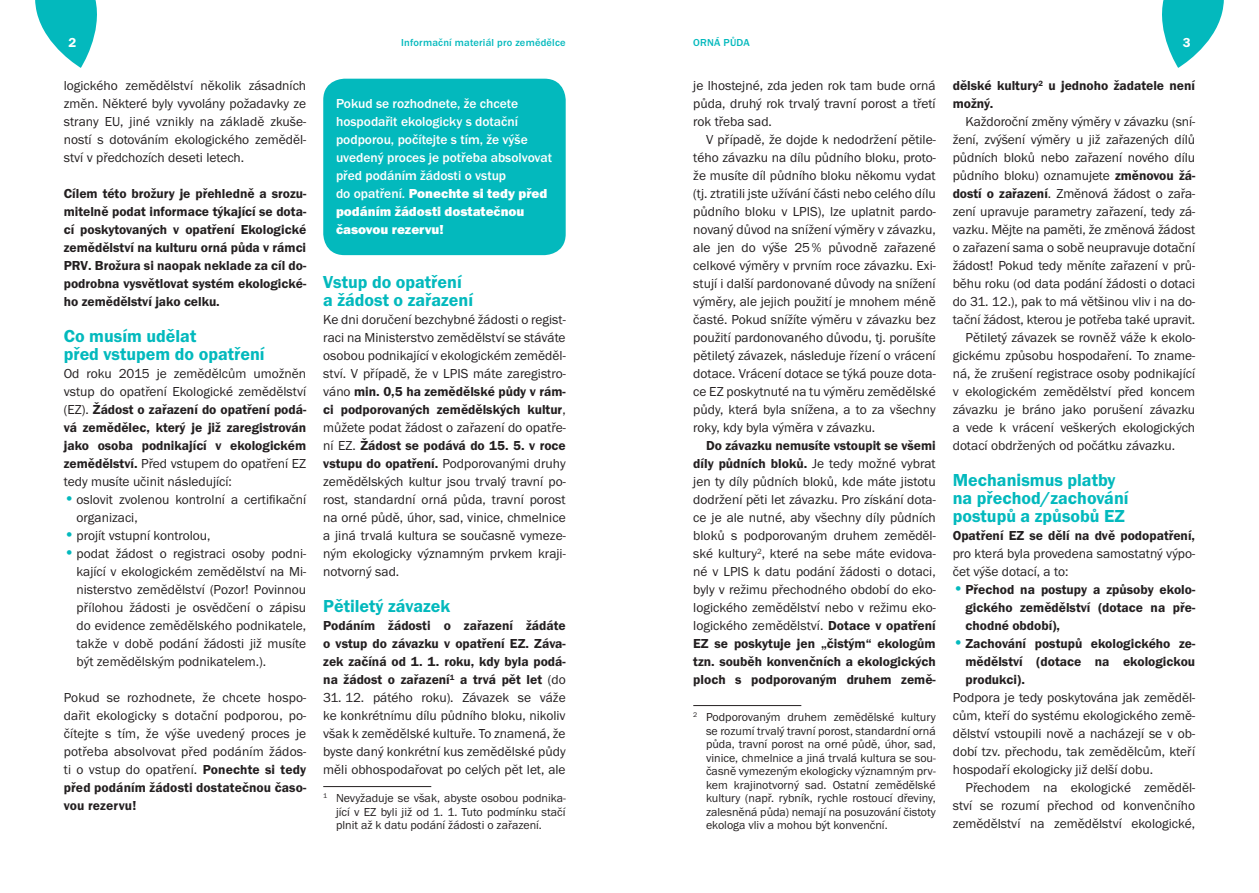
<style>
.page{position:relative;width:1259px;height:893px;background:#fff}
.page>*{position:absolute;margin:0;border:0;box-sizing:border-box;transform-origin:0 0}
.t1{font:600 18px/18px "Franklin Gothic ITCTOT";color:#03b9bd}
.t2{font:13.5px/18px "Franklin Gothic ITCTOT";color:#231f20;text-align:justify}
.t3{font:600 13.5px/18px "Franklin Gothic ITCTOT";color:#231f20;text-align:justify}
.t4{font:500 13.5px/18px "Franklin Gothic ITCTOT";color:#fff}
.t5{font:600 13.5px "Franklin Gothic ITCTOT";color:#fff}
.t6{font:12px/13.5px "Franklin Gothic ITCTOT";color:#231f20;text-align:justify}
.t7{font:500 10.5px "Franklin Gothic ITCTOT";letter-spacing:.02em;color:#03b9bd}
.s1{font-weight:600}
.s2{font-size:16.5px;color:#03b9bd}
.s3{font-weight:800}
.s4{font-weight:400}
</style>
<div class="page">
<svg style="left:1162px;top:0;width:62px;height:68px"></svg>
<svg style="left:35px;top:0;width:62px;height:68px"></svg>
<hr style="left:323px;top:786px;width:108px;height:1px;background:#231f20">
<hr style="left:693px;top:705px;width:108px;height:1px;background:#231f20">
<div style="left:323px;top:79px;width:243px;height:176px;background:#03b9bd;border-radius:21px"></div>
<p class="t5" style="left:68px;top:35px;width:9px">2</p>
<p class="t7" style="left:401px;top:37px;width:166px">Informační materiál pro zemědělce</p>
<p class="t7" style="left:693px;top:37px;width:58px">ORNÁ PŮDA</p>
<p class="t5" style="left:1182px;top:35px;width:9px">3</p>
<p class="t2" style="left:64px;top:77px;width:244px">logického zemědělství několik zásadních změn. Některé byly vyvolány požadavky ze strany EU, jiné vznikly na základě zkuše&shy;ností s dotováním ekologického zeměděl&shy;ství v předchozích deseti letech.</p>
<p class="t3" style="left:64px;top:185px;width:244px">Cílem této brožury je přehledně a srozu&shy;mitelně podat informace týkající se dota&shy;cí poskytovaných v opatření Ekologické zemědělství na kulturu orná půda v rámci PRV. Brožura si naopak neklade za cíl do&shy;podrobna vysvětlovat systém ekologické&shy;ho zemědělství jako celku.</p>
<h1 class="t1" style="left:64px;top:327px;width:202px">Co musím udělat<br>před vstupem do opatření</h1>
<p class="t2" style="left:64px;top:365px;width:244px">Od roku 2015 je zemědělcům umožněn vstup do opatření Ekologické zemědělství (EZ). <span class="s1">Žádost o zařazení do opatření podá&shy;vá zemědělec, který je již zaregistrován jako osoba podnikající v ekologickém zemědělství.</span> Před vstupem do opatření EZ tedy musíte učinit následující:</p>
<p class="t2" style="left:77px;top:491px;width:231px;text-indent:-13px"><span class="s2">•</span>oslovit zvolenou kontrolní a certifikační organizaci,</p>
<p class="t2" style="left:64px;top:527px;width:148px"><span class="s2">•</span>projít vstupní kontrolou,</p>
<p class="t2" style="left:77px;top:545px;width:231px;text-indent:-13px"><span class="s2">•</span>podat žádost o registraci osoby podni&shy;kající v ekologickém zemědělství na Mi&shy;nisterstvo zemědělství (Pozor! Povinnou přílohou žádosti je osvědčení o zápisu do evidence zemědělského podnikatele, takže v době podání žádosti již musíte být zemědělským podnikatelem.).</p>
<p class="t2" style="left:64px;top:689px;width:244px">Pokud se rozhodnete, že chcete hospo&shy;dařit ekologicky s dotační podporou, po&shy;čítejte s tím, že výše uvedený proces je potřeba absolvovat před podáním žádos&shy;ti o vstup do opatření. <span class="s1">Ponechte si tedy před podáním žádosti dostatečnou časo&shy;vou rezervu!</span></p>
<p class="t3" style="left:952px;top:77px;width:244px">dělské kultury<sup>2</sup> u jednoho žadatele není možný.</p>
<p class="t2" style="left:965px;top:113px;width:231px">Každoroční změny výměry v závazku (sní-</p>
<p class="t2" style="left:952px;top:131px;width:244px">žení, zvýšení výměry u již zařazených dílů</p>
<p class="t2" style="left:952px;top:149px;width:244px">půdních bloků nebo zařazení nového dílu</p>
<p class="t2" style="left:952px;top:167px;width:244px">půdního bloku) oznamujete <span class="s1">změnovou žá-</span></p>
<p class="t2" style="left:952px;top:185px;width:244px"><span class="s1">dostí o zařazení</span>. Změnová žádost o zařa-</p>
<p class="t2" style="left:952px;top:203px;width:244px">zení upravuje parametry zařazení, tedy zá-</p>
<p class="t2" style="left:952px;top:221px;width:244px">vazku. Mějte na paměti, že změnová žádost</p>
<p class="t2" style="left:952px;top:239px;width:244px">o zařazení sama o sobě neupravuje dotační</p>
<p class="t2" style="left:952px;top:257px;width:244px">žádost! Pokud tedy měníte zařazení v prů-</p>
<p class="t2" style="left:952px;top:275px;width:244px">běhu roku (od data podání žádosti o dotaci</p>
<p class="t2" style="left:952px;top:293px;width:244px">do 31. 12.), pak to má většinou vliv i na do-</p>
<p class="t2" style="left:952px;top:311px;width:244px">tační žádost, kterou je potřeba také upravit.</p>
<p class="t2" style="left:965px;top:329px;width:231px">Pětiletý závazek se rovněž váže k ekolo-</p>
<p class="t2" style="left:952px;top:347px;width:244px">gickému způsobu hospodaření. To zname-</p>
<p class="t2" style="left:952px;top:365px;width:244px">ná, že zrušení registrace osoby podnikající</p>
<p class="t2" style="left:952px;top:383px;width:244px">v ekologickém zemědělství před koncem</p>
<p class="t2" style="left:952px;top:401px;width:244px">závazku je bráno jako porušení závazku</p>
<p class="t2" style="left:952px;top:419px;width:244px">a vede k vrácení veškerých ekologických</p>
<p class="t2" style="left:952px;top:437px;width:224px">dotací obdržených od počátku závazku.</p>
<h1 class="t1" style="left:952px;top:471px;width:177px">Mechanismus platby na přechod/zachování postupů a způsobů EZ</h1>
<p class="t3" style="left:952px;top:527px;width:244px">Opatření EZ se dělí na dvě podopatření,</p>
<p class="t2" style="left:952px;top:545px;width:244px">pro která byla provedena samostatný výpo&shy;čet výše dotací, a to:</p>
<p class="t3" style="left:965px;top:581px;width:231px;text-indent:-13px"><span class="s2">•</span>Přechod na postupy a způsoby ekolo&shy;gického zemědělství (dotace na pře&shy;chodné období),</p>
<p class="t3" style="left:965px;top:635px;width:231px;text-indent:-13px"><span class="s2">•</span>Zachování postupů ekologického ze&shy;mědělství (dotace na ekologickou produkci).</p>
<p class="t2" style="left:952px;top:689px;width:244px">Podpora je tedy poskytována jak zeměděl&shy;cům, kteří do systému ekologického země&shy;dělství vstoupili nově a nacházejí se v ob&shy;dobí tzv. přechodu, tak zemědělcům, kteří hospodaří ekologicky již delší dobu.</p>
<p class="t2" style="left:952px;top:779px;width:244px;text-indent:13px">Přechodem na ekologické zeměděl&shy;ství se rozumí přechod od konvenčního zemědělství na zemědělství ekologické,</p>
<p class="t2" style="left:693px;top:77px;width:244px">je lhostejné, zda jeden rok tam bude orná půda, druhý rok trvalý travní porost a třetí rok třeba sad.</p>
<p class="t2" style="left:693px;top:131px;width:244px;text-indent:13px">V případě, že dojde k nedodržení pětile&shy;tého závazku na dílu půdního bloku, proto&shy;že musíte díl půdního bloku někomu vydat (tj. ztratili jste užívání části nebo celého dílu půdního bloku v LPIS), lze uplatnit pardo&shy;novaný důvod na snížení výměry v závazku, ale jen do výše 25% původně zařazené celkové výměry v prvním roce závazku. Exi&shy;stují i další pardonované důvody na snížení výměry, ale jejich použití je mnohem méně časté. Pokud snížíte výměru v závazku bez použití pardonovaného důvodu, tj. porušíte pětiletý závazek, následuje řízení o vrácení dotace. Vrácení dotace se týká pouze dota&shy;ce EZ poskytnuté na tu výměru zemědělské půdy, která byla snížena, a to za všechny roky, kdy byla výměra v závazku.</p>
<p class="t2" style="left:693px;top:437px;width:244px;text-indent:13px"><span class="s1">Do závazku nemusíte vstoupit se všemi díly půdních bloků.</span> Je tedy možné vybrat jen ty díly půdních bloků, kde máte jistotu dodržení pěti let závazku. Pro získání dota&shy;ce je ale nutné, aby všechny díly půdních bloků s podporovaným druhem zeměděl&shy;ské kultury<sup>2</sup>, které na sebe máte evidova&shy;né v LPIS k datu podání žádosti o dotaci, byly v režimu přechodného období do eko&shy;logického zemědělství nebo v režimu eko&shy;logického zemědělství. <span class="s1">Dotace v opatření EZ se poskytuje jen „čistým“ ekologům tzn. souběh konvenčních a ekologických ploch s podporovaným druhem země-</span></p>
<p class="t6" style="left:706px;top:711px;width:231px;text-indent:-13px"><sup>2</sup> Podporovaným druhem zemědělské kultury se rozumí trvalý travní porost, standardní orná půda, travní porost na orné půdě, úhor, sad, vinice, chmelnice a jiná trvalá kultura se sou&shy;časně vymezeným ekologicky významným prv&shy;kem krajinotvorný sad. Ostatní zemědělské kultury (např. rybník, rychle rostoucí dřeviny, zalesněná půda) nemají na posuzování čistoty ekologa vliv a mohou být konvenční.</p>
<p class="t4" style="left:336px;top:95px;width:218px">Pokud se rozhodnete, že chcete hospodařit ekologicky s dotační podporou, počítejte s tím, že výše uvedený proces je potřeba absolvovat před podáním žádosti o vstup<br>do opatření. <span class="s3">Ponechte si tedy před podáním žádosti dostatečnou časovou rezervu!</span></p>
<h1 class="t1" style="left:323px;top:273px;width:151px">Vstup do opatření a žádost o zařazení</h1>
<p class="t2" style="left:323px;top:311px;width:244px">Ke dni doručení bezchybné žádosti o regist&shy;raci na Ministerstvo zemědělství se stáváte osobou podnikající v ekologickém zeměděl&shy;ství. V případě, že v LPIS máte zaregistro&shy;váno <span class="s1">min. 0,5 ha zemědělské půdy v rám&shy;ci podporovaných zemědělských kultur</span>, můžete podat žádost o zařazení do opatře&shy;ní EZ. <span class="s1">Žádost se podává do 15. 5. v roce vstupu do opatření.</span> Podporovanými druhy zemědělských kultur jsou trvalý travní po&shy;rost, standardní orná půda, travní porost na orné půdě, úhor, sad, vinice, chmelnice a jiná trvalá kultura se současně vymeze&shy;ným ekologicky významným prvkem kraji&shy;notvorný sad.</p>
<h1 class="t1" style="left:323px;top:597px;width:129px">Pětiletý závazek</h1>
<p class="t3" style="left:323px;top:617px;width:244px">Podáním žádosti o zařazení žádáte o vstup do závazku v opatření EZ. Záva&shy;zek začíná od 1. 1. roku, kdy byla podá&shy;na žádost o zařazení<sup>1</sup> a trvá pět let <span class="s4">(do</span></p>
<p class="t2" style="left:323px;top:689px;width:244px">31. 12. pátého roku). Závazek se váže ke konkrétnímu dílu půdního bloku, nikoliv však k zemědělské kultuře. To znamená, že byste daný konkrétní kus zemědělské půdy měli obhospodařovat po celých pět let, ale</p>
<p class="t6" style="left:336px;top:792px;width:231px;text-indent:-13px"><sup>1</sup> Nevyžaduje se však, abyste osobou podnika&shy;jící v EZ byli již od 1. 1. Tuto podmínku stačí plnit až k datu podání žádosti o zařazení.</p>
</div>
